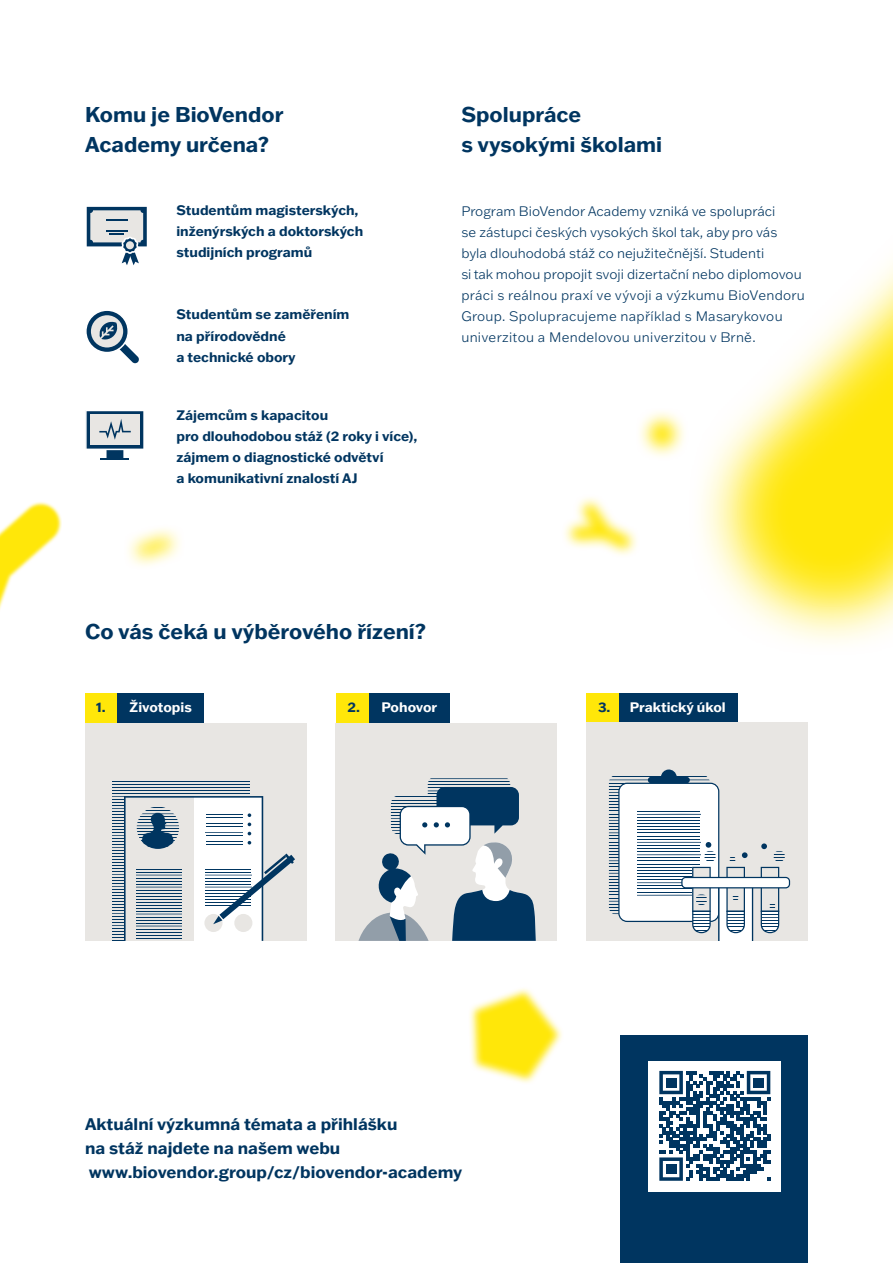
<style>
.page{position:relative;width:893px;height:1263px;background:#fff}
.page>*{position:absolute;margin:0;border:0;box-sizing:border-box;transform-origin:0 0}
.t1{font:700 21px/30px "Franklin Gothic ATF";color:#003560}
.t2{font:700 16.5px/24px "Franklin Gothic ATF";color:#003560}
.BioVendor_text_prapo{font:300 13.5px/21px "Franklin Gothic ATF";color:#003560}
.BioVendor_text_prapo-2{font:700 13.5px/21px "Franklin Gothic ATF";color:#003560}
.BioVendor_text_prapo-3{font:700 13.5px "Franklin Gothic ATF";color:#fff}
</style>
<div class="page">
<svg style="left:0;top:503px;width:61px;height:106px"></svg>
<div style="left:85px;top:693px;width:32px;height:30px;background:#ffe709"></div>
<div style="left:117px;top:693px;width:87px;height:30px;background:#003560"></div>
<div style="left:336px;top:693px;width:33px;height:30px;background:#ffe709"></div>
<div style="left:369px;top:693px;width:80px;height:30px;background:#003560"></div>
<div style="left:587px;top:693px;width:32px;height:30px;background:#ffe709"></div>
<div style="left:619px;top:693px;width:118px;height:30px;background:#003560"></div>
<div style="left:620px;top:1035px;width:188px;height:228px;background:#003560"></div>
<div style="left:85px;top:723px;width:221px;height:218px;background:#e8e6e3"></div>
<div style="left:336px;top:723px;width:221px;height:218px;background:#e8e6e3"></div>
<div style="left:587px;top:722px;width:221px;height:219px;background:#e8e6e3"></div>
<svg style="left:609px;top:769px;width:181px;height:172px"></svg>
<div style="left:648px;top:1061px;width:132px;height:130px;background:#fff"></div>
<hr style="left:112px;top:781px;width:137px;height:1px;background:#003560">
<hr style="left:112px;top:784px;width:137px;height:1px;background:#003560">
<hr style="left:112px;top:793px;width:137px;height:1px;background:#003560">
<hr style="left:112px;top:787px;width:137px;height:1px;background:#003560">
<hr style="left:112px;top:790px;width:137px;height:1px;background:#003560">
<svg style="left:112px;top:796px;width:183px;height:145px"></svg>
<hr style="left:391px;top:781px;width:119px;height:1px;background:#003560">
<hr style="left:391px;top:784px;width:119px;height:1px;background:#003560">
<svg style="left:430px;top:778px;width:78px;height:1px"></svg>
<svg style="left:358px;top:787px;width:178px;height:154px"></svg>
<svg style="left:86px;top:228px;width:61px;height:37px"></svg>
<div style="left:126px;top:241px;width:8px;height:8px;background:#e8e6e3;border-radius:50%"></div>
<svg style="left:86px;top:311px;width:53px;height:53px"></svg>
<svg style="left:85px;top:410px;width:59px;height:50px"></svg>
<svg style="left:86px;top:206px;width:61px;height:22px"></svg>
<svg style="left:701px;top:434px;width:192px;height:209px"></svg>
<svg style="left:728px;top:263px;width:165px;height:353px"></svg>
<svg style="left:564px;top:497px;width:73px;height:58px"></svg>
<svg style="left:571px;top:504px;width:59px;height:45px"></svg>
<svg style="left:469px;top:988px;width:93px;height:95px"></svg>
<svg style="left:475px;top:993px;width:82px;height:85px"></svg>
<svg style="left:640px;top:412px;width:44px;height:44px"></svg>
<svg style="left:650px;top:422px;width:24px;height:24px"></svg>
<svg style="left:128px;top:528px;width:52px;height:38px"></svg>
<svg style="left:137px;top:538px;width:34px;height:18px"></svg>
<svg style="left:659px;top:1071px;width:111px;height:110px"></svg>
<div style="left:666px;top:1077px;width:10px;height:10px;background:#003560"></div>
<div style="left:753px;top:1077px;width:11px;height:10px;background:#003560"></div>
<div style="left:666px;top:1164px;width:10px;height:10px;background:#003560"></div>
<h3 class="t1" style="left:85px;top:99px;width:200px">Komu je BioVendor<br>Academy určena?</h3>
<p class="BioVendor_text_prapo-2" style="left:176px;top:200px;width:184px">Studentům magisterských,</p>
<p class="BioVendor_text_prapo-2" style="left:176px;top:221px;width:188px">inženýrských a doktorských</p>
<p class="BioVendor_text_prapo-2" style="left:176px;top:242px;width:137px">studijních programů</p>
<p class="BioVendor_text_prapo-2" style="left:176px;top:304px;width:174px">Studentům se zaměřením</p>
<p class="BioVendor_text_prapo-2" style="left:176px;top:325px;width:121px">na přírodovědné a technické obory</p>
<p class="BioVendor_text_prapo-2" style="left:176px;top:404px;width:243px">Zájemcům s kapacitou<br>pro dlouhodobou stáž (2 roky i více), zájmem o diagnostické odvětví</p>
<p class="BioVendor_text_prapo-2" style="left:176px;top:467px;width:183px">a komunikativní znalostí AJ</p>
<h3 class="t1" style="left:461px;top:99px;width:202px">Spolupráce<br>s vysokými školami</h3>
<p class="BioVendor_text_prapo" style="left:461px;top:201px;width:345px">Program BioVendor Academy vzniká ve spolupráci<br>se zástupci českých vysokých škol tak, aby pro vás byla dlouhodobá stáž co nejužitečnější. Studenti<br>si tak mohou propojit svoji dizertační nebo diplomovou práci s reálnou praxí ve vývoji a výzkumu BioVendoru Group. Spolupracujeme například s Masarykovou univerzitou a Mendelovou univerzitou v Brně.</p>
<h3 class="t1" style="left:85px;top:615px;width:343px">Co vás čeká u výběrového řízení?</h3>
<p class="BioVendor_text_prapo-2" style="left:96px;top:697px;width:11px">1.</p>
<p class="BioVendor_text_prapo-3" style="left:130px;top:698px;width:64px">Životopis</p>
<p class="BioVendor_text_prapo-2" style="left:348px;top:697px;width:14px">2.</p>
<p class="BioVendor_text_prapo-3" style="left:381px;top:698px;width:57px">Pohovor</p>
<p class="BioVendor_text_prapo-2" style="left:598px;top:697px;width:14px">3.</p>
<p class="BioVendor_text_prapo-3" style="left:630px;top:698px;width:97px">Praktický úkol</p>
<h4 class="t2" style="left:85px;top:1111px;width:379px">Aktuální výzkumná témata a přihlášku<br>na stáž najdete na našem webu www.biovendor.group/cz/biovendor-academy</h4>
</div>
